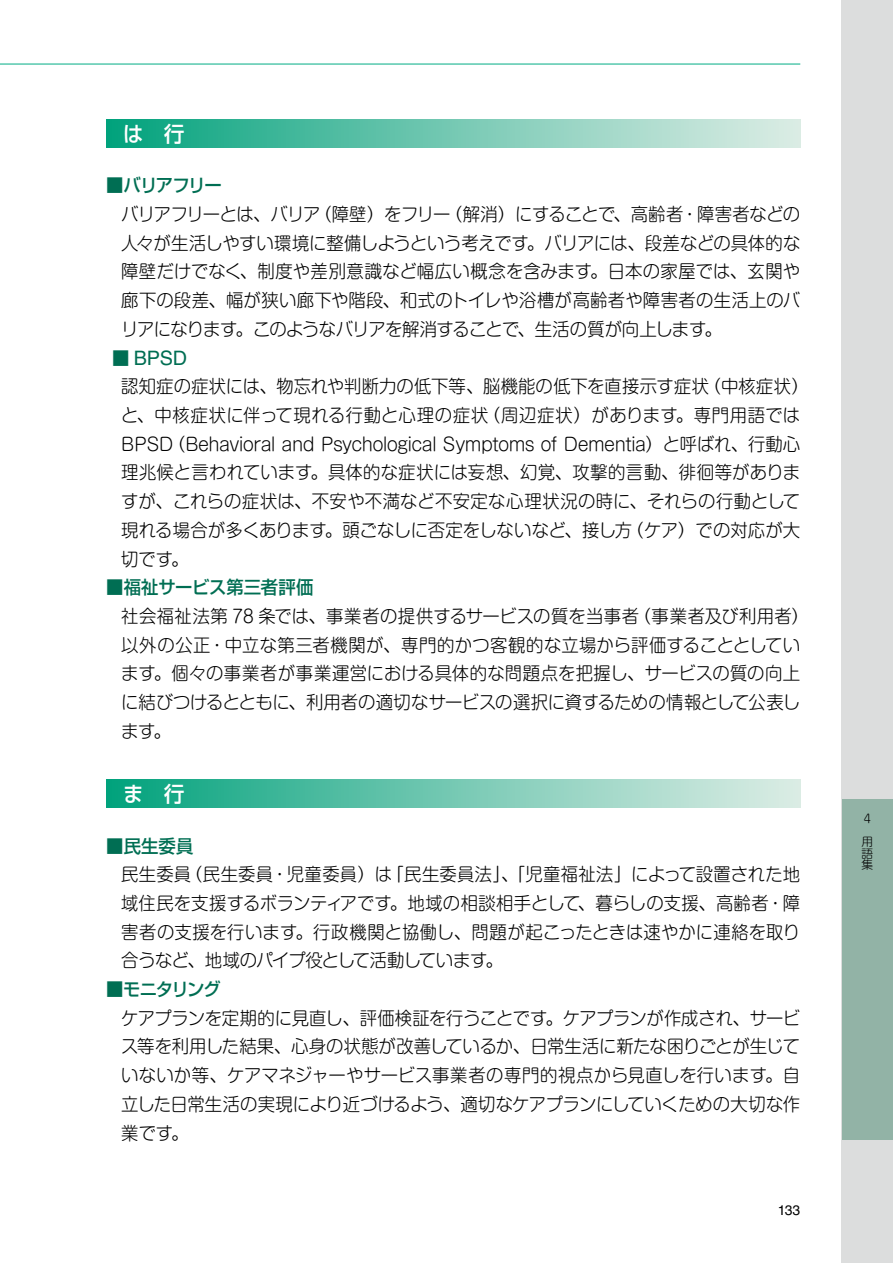
<style>
.page{position:relative;width:893px;height:1263px;background:#fff}
.page>*{position:absolute;margin:0;border:0;box-sizing:border-box;transform-origin:0 0}
.t1{font:500 21.3px "Shin Go Pro";color:#fff;scale:.96 1}
.t2{font:19.95px "Helvetica LT Std";color:#006e53}
.t3{font:300 18px/28.7px "Shin M Go Pro";color:#000;text-align:justify;scale:.96 1}
.t4{font:500 18px "Shin Go Pro";letter-spacing:-.025em;color:#006e53;scale:.96 1}
.t5{font:500 18px "Shin Go Pro";letter-spacing:-.005em;color:#006e53;scale:.96 1}
.t6{font:13.8px "Helvetica LT Std";color:#000}
.t7{font:300 11.7px/23.4px "Shin M Go Pro";color:#000}
.s1{font-family:"Shin Go Pro";font-weight:500;font-size:18px}
</style>
<div class="page">
<div style="left:842px;top:0;width:51px;height:1263px;background:#dcdddd"></div>
<hr style="left:0;top:64px;width:800px;height:1px;background:#00ac84">
<div style="left:842px;top:799px;width:51px;height:341px;background:#92b3a6"></div>
<div style="left:106px;top:119px;width:694px;height:29px;background:linear-gradient(to right,#05a37e,#e0ede6)"></div>
<div style="left:106px;top:779px;width:694px;height:29px;background:linear-gradient(to right,#05a37e,#e0ede6)"></div>
<p class="t1" style="left:123px;top:116px;width:65px">は 行</p>
<p class="t4" style="left:106px;top:171px;width:122px">■バリアフリー</p>
<p class="t3" style="left:121px;top:198px;width:709px">バリアフリーとは、バリア（障壁）をフリー（解消）にすることで、高齢者・障害者などの人々が生活しやすい環境に整備しようという考えです。バリアには、段差などの具体的な障壁だけでなく、制度や差別意識など幅広い概念を含みます。日本の家屋では、玄関や廊下の段差、幅が狭い廊下や階段、和式のトイレや浴槽が高齢者や障害者の生活上のバリアになります。このようなバリアを解消することで、生活の質が向上します。</p>
<p class="t2" style="left:112px;top:346px;width:77px"><span class="s1">■</span> BPSD</p>
<p class="t3" style="left:121px;top:370px;width:718px;text-align:left">認知症の症状には、物忘れや判断力の低下等、脳機能の低下を直接示す症状（中核症状）と、中核症状に伴って現れる行動と心理の症状（周辺症状）があります。専門用語ではBPSD（Behavioral and Psychological Symptoms of Dementia）と呼ばれ、行動心理兆候と言われています。具体的な症状には妄想、幻覚、攻撃的言動、徘徊等がありますが、これらの症状は、不安や不満など不安定な心理状況の時に、それらの行動として現れる場合が多くあります。頭ごなしに否定をしないなど、接し方（ケア）での対応が大切です。</p>
<p class="t5" style="left:106px;top:573px;width:217px">■福祉サービス第三者評価</p>
<p class="t3" style="left:121px;top:600px;width:718px;text-align:left">社会福祉法第 78 条では、事業者の提供するサービスの質を当事者（事業者及び利用者）以外の公正・中立な第三者機関が、専門的かつ客観的な立場から評価することとしています。個々の事業者が事業運営における具体的な問題点を把握し、サービスの質の向上に結びつけるとともに、利用者の適切なサービスの選択に資するための情報として公表します。</p>
<p class="t1" style="left:123px;top:776px;width:65px">ま 行</p>
<p class="t4" style="left:106px;top:831px;width:92px">■民生委員</p>
<p class="t3" style="left:121px;top:858px;width:709px">民生委員（民生委員・児童委員）は「民生委員法」、「児童福祉法」によって設置された地域住民を支援するボランティアです。地域の相談相手として、暮らしの支援、高齢者・障害者の支援を行います。行政機関と協働し、問題が起こったときは速やかに連絡を取り合うなど、地域のパイプ役として活動しています。</p>
<p class="t4" style="left:106px;top:974px;width:121px">■モニタリング</p>
<p class="t3" style="left:121px;top:1001px;width:709px">ケアプランを定期的に見直し、評価検証を行うことです。ケアプランが作成され、サービス等を利用した結果、心身の状態が改善しているか、日常生活に新たな困りごとが生じていないか等、ケアマネジャーやサービス事業者の専門的視点から見直しを行います。自立した日常生活の実現により近づけるよう、適切なケアプランにしていくための大切な作業です。</p>
<p class="t6" style="left:778px;top:1202px;width:24px">133</p>
<p class="t7" style="left:862px;top:805px;width:12px">4用</p>
<p class="t7" style="left:862px;top:846px;width:13px;line-height:11.7px">語集</p>
</div>
